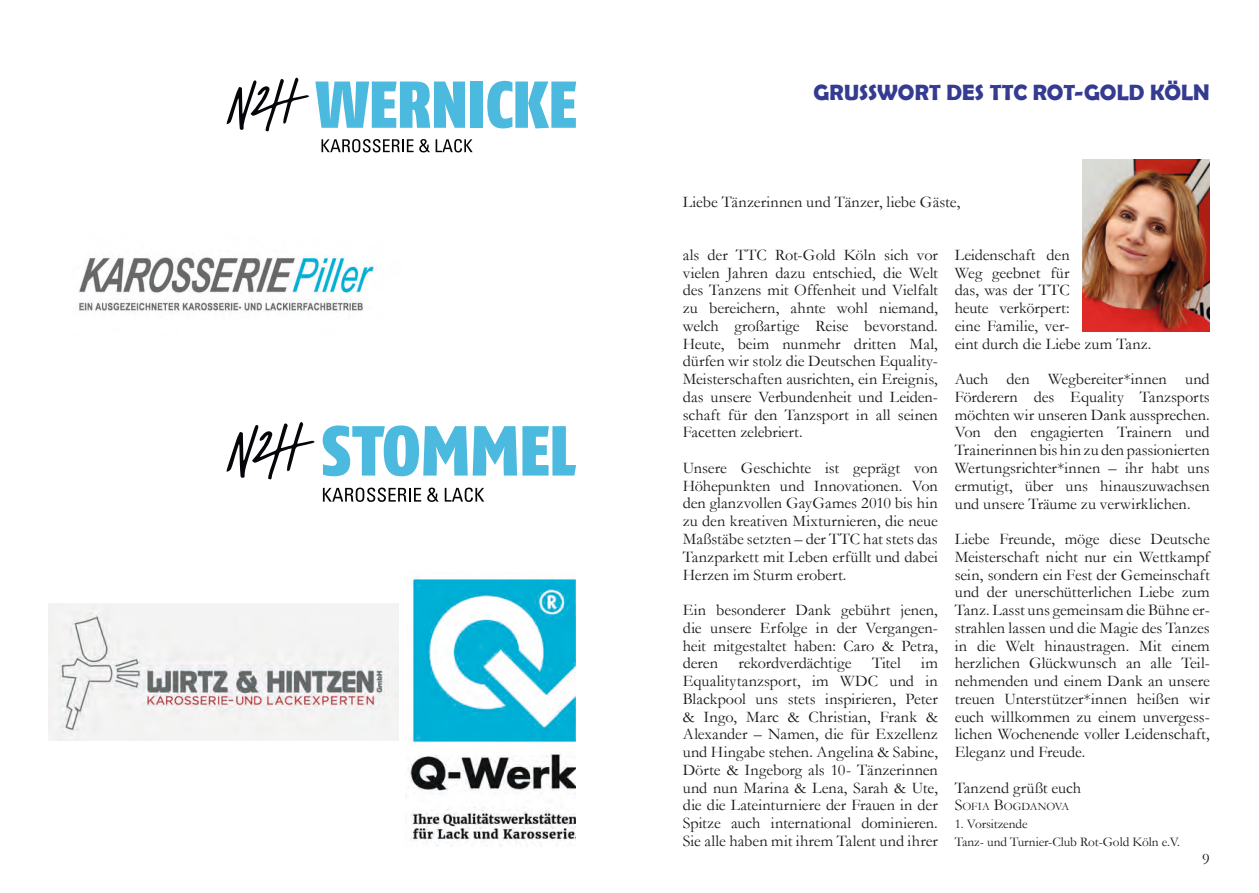
<style>
.page{position:relative;width:1259px;height:893px;background:#fff}
.page>*{position:absolute;margin:0;border:0;box-sizing:border-box;transform-origin:0 0}
.t1{font:700 22.2px "Berlin Sans FB Demi";color:#343b91}
.t2{font:16.35px/17.7px "Garamond";color:#171818;text-align:justify}
.t3{font:13.35px/17.7px "Garamond";letter-spacing:-.005em;color:#171818}
.t4{font:11.4px "Garamond";letter-spacing:-.015em;color:#171818}
.s1{font-size:16.35px}
</style>
<div class="page">
<img style="left:405px;top:578px;width:171px;height:268px">
<svg style="left:315px;top:82px;width:150px;height:46px"></svg>
<div style="left:470px;top:82px;width:13px;height:46px;background:#4cb9df"></div>
<svg style="left:487px;top:81px;width:89px;height:47px"></svg>
<svg style="left:227px;top:77px;width:82px;height:55px"></svg>
<svg style="left:321px;top:139px;width:92px;height:13px"></svg>
<svg style="left:419px;top:139px;width:54px;height:13px"></svg>
<img style="left:78px;top:256px;width:296px;height:56px">
<img style="left:49px;top:604px;width:349px;height:136px">
<svg style="left:323px;top:425px;width:253px;height:51px"></svg>
<svg style="left:227px;top:422px;width:88px;height:58px"></svg>
<svg style="left:323px;top:488px;width:98px;height:14px"></svg>
<svg style="left:427px;top:488px;width:12px;height:14px"></svg>
<svg style="left:445px;top:488px;width:39px;height:14px"></svg>
<img style="left:1082px;top:160px;width:127px;height:171px">
<h1 class="t1" style="left:813px;top:79px;width:398px">GRUSSWORT DES TTC ROT-GOLD KÖLN</h1>
<p class="t2" style="left:683px;top:192px;width:279px">Liebe Tänzerinnen und Tänzer, liebe Gäste,</p>
<p class="t2" style="left:683px;top:245px;width:257px">als der TTC Rot-Gold Köln sich vor vielen Jahren dazu entschied, die Welt des Tanzens mit Offenheit und Vielfalt zu bereichern, ahnte wohl niemand, welch großartige Reise bevorstand.<br>Heute, beim nunmehr dritten Mal, dürfen wir stolz die Deutschen Equality-Meisterschaften ausrichten, ein Ereignis, das unsere Verbundenheit und Leiden&shy;schaft für den Tanzsport in all seinen Facetten zelebriert.</p>
<p class="t2" style="left:683px;top:459px;width:257px">Unsere Geschichte ist geprägt von Höhepunkten und Innovationen. Von den glanzvollen GayGames 2010 bis hin zu den kreativen Mixturnieren, die neue Maßstäbe setzten – der TTC hat stets das Tanzparkett mit Leben erfüllt und dabei Herzen im Sturm erobert.</p>
<p class="t2" style="left:683px;top:601px;width:257px">Ein besonderer Dank gebührt jenen, die unsere Erfolge in der Vergangen&shy;heit mitgestaltet haben: Caro &amp; Petra, deren</p>
<p class="t2" style="left:738px;top:654px;width:115px">rekordverdächtige</p>
<p class="t2" style="left:872px;top:654px;width:30px">Titel</p>
<p class="t2" style="left:683px;top:654px;width:257px;text-indent:238px">im Equalitytanzsport, im WDC und in Blackpool uns stets inspirieren, Peter &amp; Ingo, Marc &amp; Christian, Frank &amp; Alexander – Namen, die für Exzellenz und Hingabe stehen. Angelina &amp; Sabine, Dörte &amp; Ingeborg als 10- Tänzerinnen und nun Marina &amp; Lena, Sarah &amp; Ute, die die Lateinturniere der Frauen in der Spitze auch international dominieren.<br>Sie alle haben mit ihrem Talent und ihrer</p>
<p class="t2" style="left:954px;top:245px;width:198px;text-align:left">Leidenschaft den<br>Weg geebnet für<br>das, was der TTC<br>heute verkörpert:<br>eine Familie, ver-<br>eint durch die Liebe zum Tanz.</p>
<p class="t2" style="left:954px;top:370px;width:257px">Auch den Wegbereiter*innen und Förderern des Equality Tanzsports möchten wir unseren Dank aussprechen.<br>Von den engagierten Trainern und Trainerinnen bis hin zu den passionierten Wertungsrichter*innen – ihr habt uns ermutigt, über uns hinauszuwachsen und unsere Träume zu verwirklichen.</p>
<p class="t2" style="left:954px;top:530px;width:257px">Liebe Freunde, möge diese Deutsche Meisterschaft nicht nur ein Wettkampf sein, sondern ein Fest der Gemeinschaft und der unerschütterlichen Liebe zum Tanz. Lasst uns gemeinsam die Bühne er&shy;strahlen lassen und die Magie des Tanzes in die Welt hinaustragen. Mit einem herzlichen Glückwunsch an alle Teil&shy;nehmenden und einem Dank an unsere treuen Unterstützer*innen heißen wir euch willkommen zu einem unvergess&shy;lichen Wochenende voller Leidenschaft, Eleganz und Freude.</p>
<p class="t2" style="left:954px;top:778px;width:128px">Tanzend grüßt euch</p>
<p class="t4" style="left:954px;top:799px;width:116px"><span class="s1">S</span>OFIA <span class="s1">B</span>OGDANOVA</p>
<p class="t3" style="left:954px;top:815px;width:227px">1. Vorsitzende<br>Tanz- und Turnier-Club Rot-Gold Köln e.V.</p>
<p class="t2" style="left:1202px;top:849px;width:9px">9</p>
</div>
